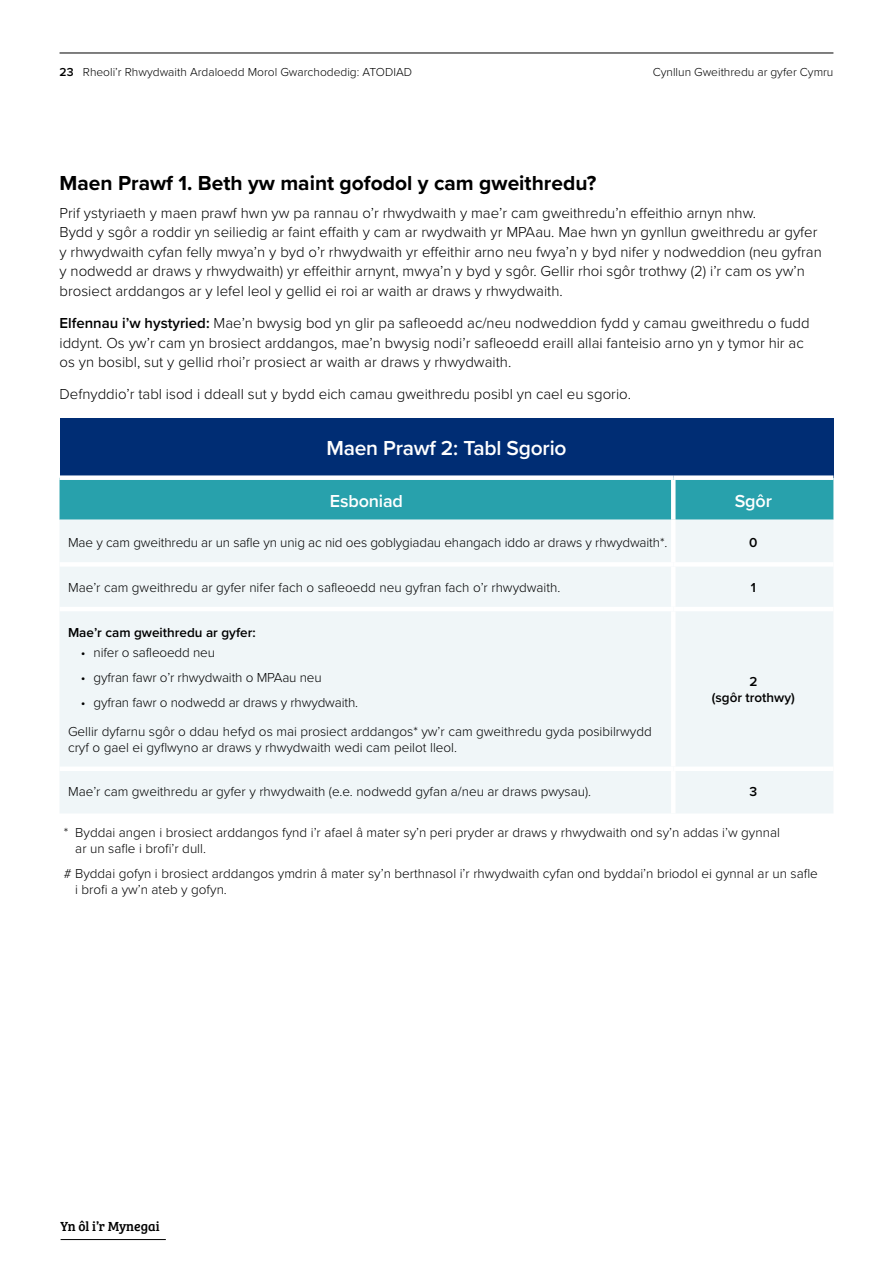
<style>
.page{position:relative;width:893px;height:1263px;background:#fff}
.page>*{position:absolute;margin:0;border:0;box-sizing:border-box;transform-origin:0 0}
.H2_Sub_Headings{font:700 21px "Proxima Nova";color:#000}
.H2_Table_Sub_Centred{font:600 21px "Proxima Nova";letter-spacing:-.01em;color:#fff}
.H3_Table_Centred_Hea{font:600 18px "Proxima Nova";letter-spacing:-.01em;color:#fff}
.Body_Text{font:300 15px/19.5px "Proxima Nova";color:#000}
.back_to_index{font:13.65px "Bree Serif";color:#000}
.Table_Text_9pt{font:300 13.5px/16.2px "Proxima Nova";color:#000}
.Table_Bullets{font:300 13.5px "Proxima Nova";letter-spacing:-.01em;color:#000}
.Last_Table_Bullet{font:300 13.5px "Proxima Nova";letter-spacing:-.01em;color:#000}
.Table_Body_Before_Bu{font:600 13.5px "Proxima Nova";color:#000}
.Table_Text_Centred{font:600 13.5px/16.2px "Proxima Nova";color:#000;text-align:center}
.t1{font:300 12px "Proxima Nova";color:#000}
.s1{font-weight:600}
</style>
<div class="page">
<hr style="left:60px;top:53px;width:773px;height:1px;background:#000">
<div style="left:60px;top:418px;width:773px;height:60px;background:#002d74"></div>
<div style="left:60px;top:480px;width:773px;height:40px;background:#28a1ac"></div>
<div style="left:60px;top:520px;width:773px;height:293px;background:#f0f6f8"></div>
<hr style="left:671px;top:520px;width:4px;height:42px;background:#fff">
<div style="left:60px;top:562px;width:613px;height:5px;background:#fff"></div>
<div style="left:673px;top:562px;width:160px;height:5px;background:#fff"></div>
<hr style="left:671px;top:567px;width:4px;height:40px;background:#fff">
<hr style="left:60px;top:607px;width:613px;height:4px;background:#fff">
<hr style="left:673px;top:607px;width:160px;height:4px;background:#fff">
<hr style="left:671px;top:611px;width:4px;height:155px;background:#fff">
<div style="left:60px;top:766px;width:613px;height:5px;background:#fff"></div>
<div style="left:673px;top:766px;width:160px;height:5px;background:#fff"></div>
<hr style="left:671px;top:771px;width:4px;height:42px;background:#fff">
<div style="left:60px;top:475px;width:613px;height:5px;background:#fff"></div>
<div style="left:673px;top:475px;width:160px;height:5px;background:#fff"></div>
<hr style="left:671px;top:480px;width:4px;height:40px;background:#fff">
<hr style="left:61px;top:1239px;width:105px;height:1px;background:#000">
<p class="t1" style="left:60px;top:63px;width:354px"><span class="s1">23</span> Rheoli’r Rhwydwaith Ardaloedd Morol Gwarchodedig: ATODIAD</p>
<p class="t1" style="left:653px;top:63px;width:182px">Cynllun Gweithredu ar gyfer Cymru</p>
<h2 class="H2_Sub_Headings" style="left:60px;top:167px;width:538px">Maen Prawf 1. Beth yw maint gofodol y cam gweithredu?</h2>
<p class="Body_Text" style="left:60px;top:202px;width:764px">Prif ystyriaeth y maen prawf hwn yw pa rannau o’r rhwydwaith y mae’r cam gweithredu’n effeithio arnyn nhw.<br>Bydd y sgôr a roddir yn seiliedig ar faint effaith y cam ar rwydwaith yr MPAau. Mae hwn yn gynllun gweithredu ar gyfer y rhwydwaith cyfan felly mwya’n y byd o’r rhwydwaith yr effeithir arno neu fwya’n y byd nifer y nodweddion (neu gyfran y nodwedd ar draws y rhwydwaith) yr effeithir arnynt, mwya’n y byd y sgôr. Gellir rhoi sgôr trothwy (2) i’r cam os yw’n brosiect arddangos ar y lefel leol y gellid ei roi ar waith ar draws y rhwydwaith.</p>
<p class="Body_Text" style="left:60px;top:313px;width:751px"><span class="s1">Elfennau i’w hystyried:</span> Mae’n bwysig bod yn glir pa safleoedd ac/neu nodweddion fydd y camau gweithredu o fudd iddynt. Os yw’r cam yn brosiect arddangos, mae’n bwysig nodi’r safleoedd eraill allai fanteisio arno yn y tymor hir ac os yn bosibl, sut y gellid rhoi’r prosiect ar waith ar draws y rhwydwaith.</p>
<p class="Body_Text" style="left:60px;top:384px;width:573px">Defnyddio’r tabl isod i ddeall sut y bydd eich camau gweithredu posibl yn cael eu sgorio.</p>
<h2 class="H2_Table_Sub_Centred" style="left:326px;top:432px;width:242px">Maen Prawf 2: Tabl Sgorio</h2>
<h3 class="H3_Table_Centred_Hea" style="left:330px;top:487px;width:75px">Esboniad</h3>
<h3 class="H3_Table_Centred_Hea" style="left:735px;top:487px;width:39px">Sgôr</h3>
<p class="Table_Text_9pt" style="left:68px;top:534px;width:601px">Mae y cam gweithredu ar un safle yn unig ac nid oes goblygiadau ehangach iddo ar draws y rhwydwaith*.</p>
<p class="Table_Text_Centred" style="left:749px;top:534px;width:10px">0</p>
<p class="Table_Text_9pt" style="left:68px;top:579px;width:494px">Mae’r cam gweithredu ar gyfer nifer fach o safleoedd neu gyfran fach o’r rhwydwaith.</p>
<p class="Table_Text_Centred" style="left:751px;top:579px;width:7px">1</p>
<p class="Table_Body_Before_Bu" style="left:68px;top:622px;width:189px">Mae’r cam gweithredu ar gyfer:</p>
<p class="Table_Bullets" style="left:81px;top:643px;width:136px">• nifer o safleoedd neu</p>
<p class="Table_Bullets" style="left:81px;top:667px;width:242px">• gyfran fawr o’r rhwydwaith o MPAau neu</p>
<p class="Last_Table_Bullet" style="left:81px;top:692px;width:279px">• gyfran fawr o nodwedd ar draws y rhwydwaith.</p>
<p class="Table_Text_9pt" style="left:68px;top:722px;width:585px">Gellir dyfarnu sgôr o ddau hefyd os mai prosiect arddangos* yw’r cam gweithredu gyda posibilrwydd cryf o gael ei gyflwyno ar draws y rhwydwaith wedi cam peilot lleol.</p>
<p class="Table_Text_Centred" style="left:712px;top:673px;width:85px">2<br>(sgôr trothwy)</p>
<p class="Table_Text_9pt" style="left:68px;top:783px;width:525px">Mae’r cam gweithredu ar gyfer y rhwydwaith (e.e. nodwedd gyfan a/neu ar draws pwysau).</p>
<p class="Table_Text_Centred" style="left:749px;top:783px;width:9px">3</p>
<p class="Table_Text_9pt" style="left:75px;top:823px;width:706px;text-indent:-12px">* Byddai angen i brosiect arddangos fynd i’r afael â mater sy’n peri pryder ar draws y rhwydwaith ond sy’n addas i’w gynnal ar un safle i brofi’r dull.</p>
<p class="Table_Text_9pt" style="left:75px;top:864px;width:744px;text-indent:-11px"># Byddai gofyn i brosiect arddangos ymdrin â mater sy’n berthnasol i’r rhwydwaith cyfan ond byddai’n briodol ei gynnal ar un safle i brofi a yw’n ateb y gofyn.</p>
<p class="back_to_index" style="left:61px;top:1216px;width:101px">Yn ôl i’r Mynegai</p>
</div>
